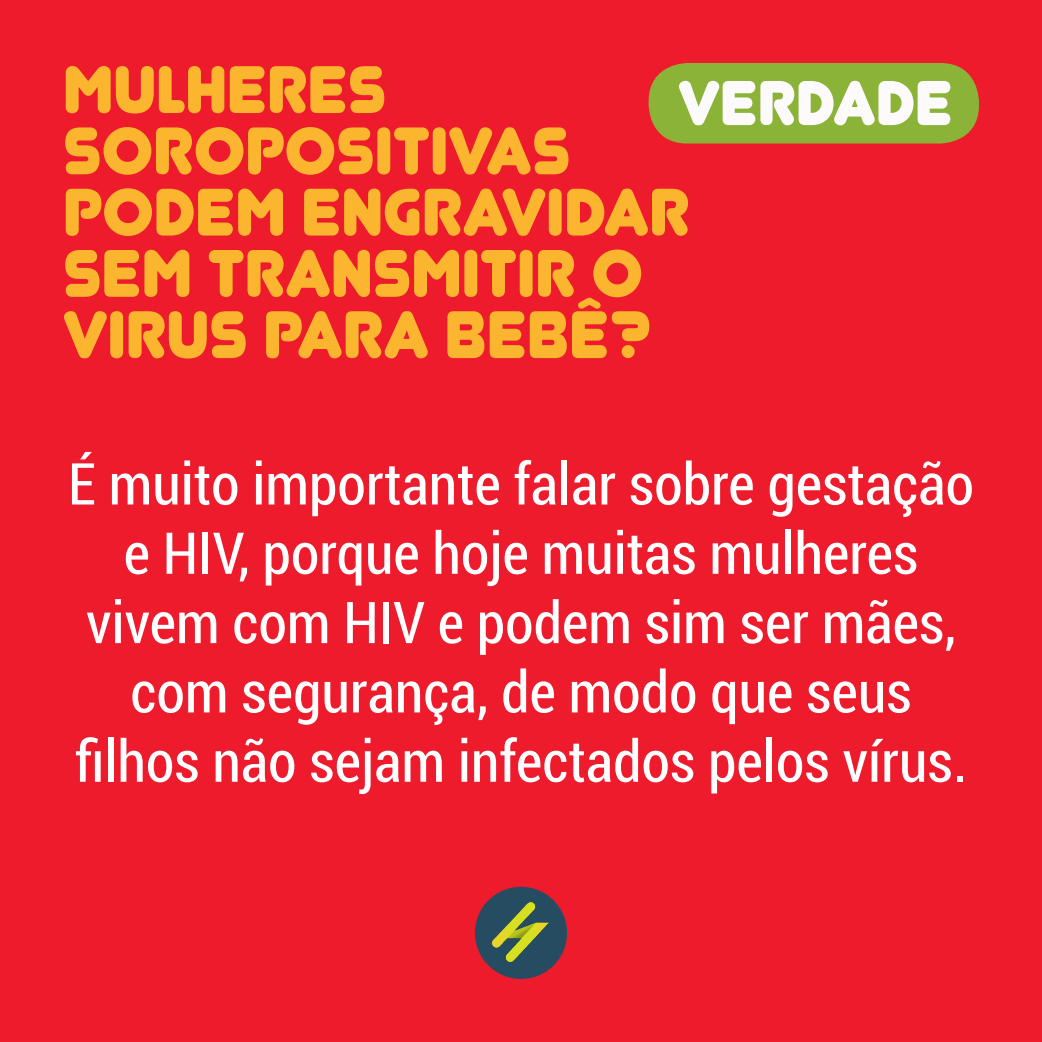
<style>
.page{position:relative;width:1042px;height:1042px;background:#ee1b2d}
.page>*{position:absolute;margin:0;border:0;box-sizing:border-box;transform-origin:0 0}
.t1{font:66.5px/61.2px "Junegull";color:#fcb52e}
.t2{font:62.65px "Junegull";color:#fcfafa}
.t3{font:condensed 57.75px/69.3px "Roboto";color:#fff;text-align:center}
</style>
<div class="page">
<div style="left:475px;top:887px;width:92px;height:92px;background:#264c61;border-radius:50%"></div>
<img style="left:485px;top:897px;width:70px;height:70px">
<div style="left:648px;top:63px;width:331px;height:81px;background:#8ab338;border-radius:39px"></div>
<p class="t1" style="left:63px;top:59px;width:628px">MULHERES<br>SOROPOSITIVAS<br>PODEM ENGRAVIDAR<br>SEM TRANSMITIR O<br>VIRUS PARA BEBÊ?</p>
<p class="t2" style="left:678px;top:66px;width:276px">VERDADE</p>
<p class="t3" style="left:68px;top:447px;width:907px">É muito importante falar sobre gestação e HIV, porque hoje muitas mulheres vivem com HIV e podem sim ser mães, com segurança, de modo que seus filhos não sejam infectados pelos vírus.</p>
</div>
